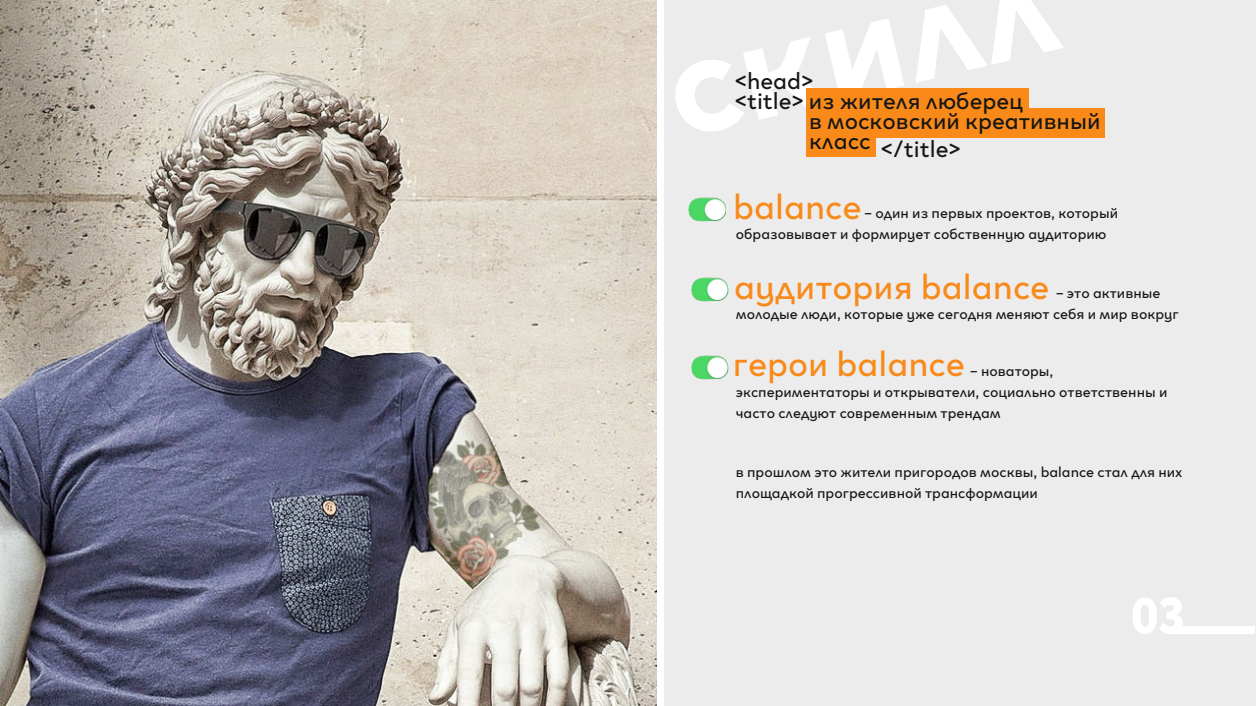
<style>
.page{position:relative;width:1256px;height:706px;background:#fff}
.page>*{position:absolute;margin:0;border:0;box-sizing:border-box;transform-origin:0 0}
.t1{font:36px "TRY Clother";color:#f98a1a}
.t2{font:24px "TRY Clother";color:#151616}
.t3{font:15px/21px "TRY Clother";color:#151616}
</style>
<div class="page">
<div style="left:663px;top:0;width:592px;height:706px;background:#ececec"></div>
<div style="left:1171px;top:626px;width:84px;height:7px;background:#fff"></div>
<img style="left:0;top:0;width:656px;height:706px">
<svg style="left:675px;top:0;width:388px;height:132px"></svg>
<div style="left:806px;top:88px;width:222px;height:30px;background:#f98a1a"></div>
<div style="left:806px;top:108px;width:298px;height:29px;background:#f98a1a"></div>
<div style="left:806px;top:127px;width:69px;height:30px;background:#f98a1a"></div>
<img style="left:427px;top:427px;width:123px;height:161px">
<img style="left:688px;top:197px;width:38px;height:25px">
<img style="left:691px;top:277px;width:37px;height:25px">
<img style="left:691px;top:355px;width:37px;height:25px">
<h2 class="t2" style="left:735px;top:70px;width:80px">&lt;head&gt;</h2>
<h2 class="t2" style="left:735px;top:90px;width:289px">&lt;title&gt; из жителя люберец</h2>
<h2 class="t2" style="left:809px;top:110px;width:293px">в московский креативный</h2>
<h2 class="t2" style="left:809px;top:138px;width:153px">класс &lt;/title&gt;</h2>
<h1 class="t1" style="left:733px;top:190px;width:130px">balance</h1>
<p class="t3" style="left:735px;top:203px;width:384px;text-indent:129px">– один из первых проектов, который образовывает и формирует собственную аудиторию</p>
<h1 class="t1" style="left:734px;top:270px;width:317px">аудитория balance</h1>
<p class="t3" style="left:735px;top:283px;width:444px;text-indent:320px">– это активные молодые люди, которые уже сегодня меняют себя и мир вокруг</p>
<h1 class="t1" style="left:733px;top:347px;width:233px">герои balance</h1>
<p class="t3" style="left:735px;top:361px;width:433px;text-indent:234px">– новаторы, экспериментаторы и открыватели, социально ответственны и часто следуют современным трендам</p>
<p class="t3" style="left:735px;top:462px;width:448px">в прошлом это жители пригородов москвы, balance стал для них площадкой прогрессивной трансформации</p>
</div>
